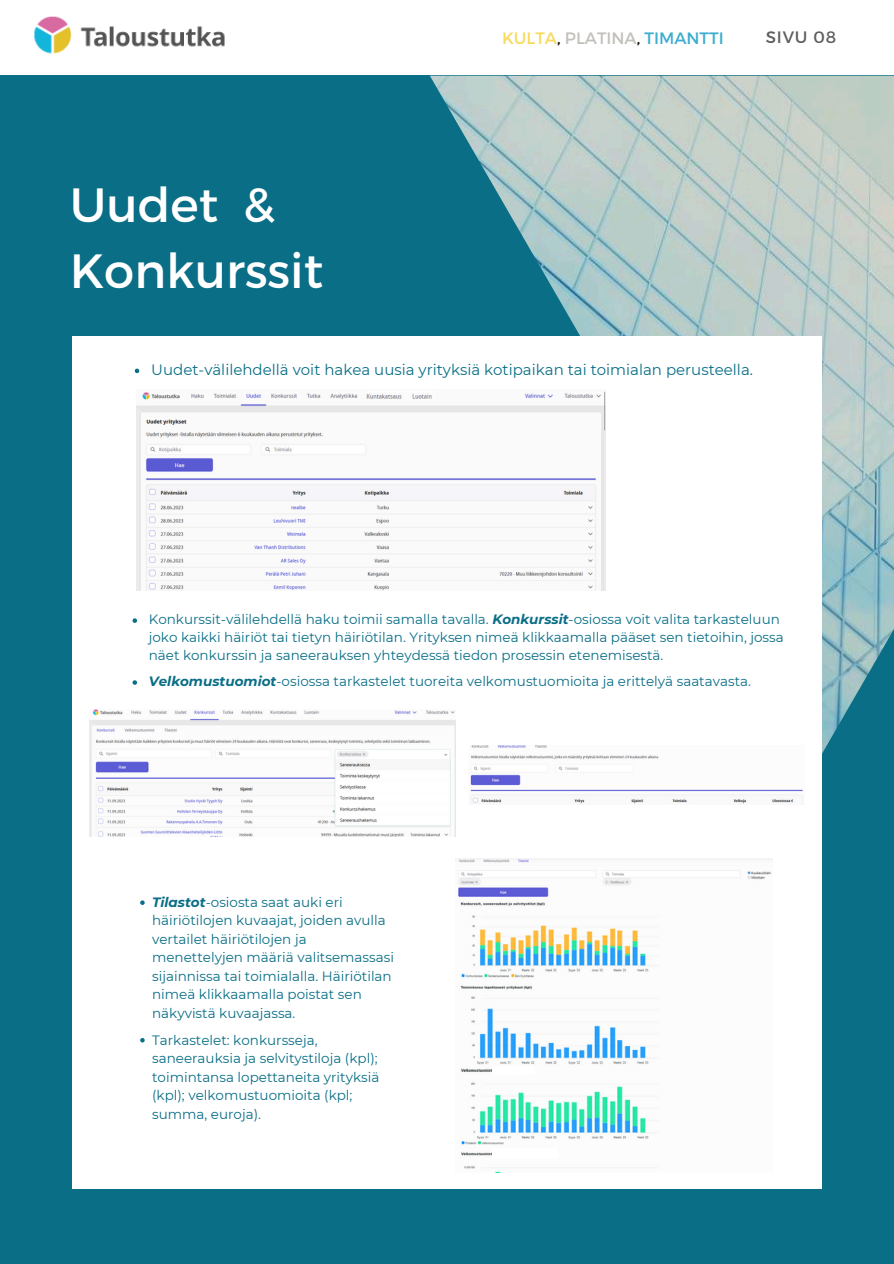
<style>
.page{position:relative;width:894px;height:1264px;background:#fff}
.page>*{position:absolute;margin:0;border:0;box-sizing:border-box;transform-origin:0 0}
.t1{font:48px/66.3px "Montserrat";color:#fff}
.t2{font:16.5px "Montserrat";color:#3badcf}
.t3{font:16.5px "Montserrat";letter-spacing:.05em;color:#5e5e5e}
.t4{font:15px "Montserrat";color:#096e86}
.t5{font:13.5px/18.5px "Montserrat";color:#096e86}
.s1{color:#f9da5d}
.s2{color:#000}
.s3{color:#c3c0bc}
.s4{font-weight:700;font-style:italic}
</style>
<div class="page">
<div style="left:0;top:0;width:893px;height:1263px;background:#096e86"></div>
<div style="left:0;top:0;width:893px;height:74px;background:#fff"></div>
<img style="left:429px;top:76px;width:464px;height:678px">
<div style="left:72px;top:337px;width:749px;height:851px;background:#fff"></div>
<img style="left:34px;top:16px;width:191px;height:38px">
<img style="left:137px;top:391px;width:468px;height:199px">
<img style="left:89px;top:710px;width:366px;height:126px">
<img style="left:366px;top:391px;width:69px;height:9px">
<img style="left:470px;top:745px;width:333px;height:59px">
<img style="left:455px;top:858px;width:317px;height:314px">
<img style="left:460px;top:1067px;width:32px;height:6px">
<div style="left:492px;top:1065px;width:43px;height:9px;background:#fff"></div>
<svg style="left:132px;top:618px;width:5px;height:5px"></svg>
<svg style="left:132px;top:680px;width:5px;height:4px"></svg>
<svg style="left:135px;top:368px;width:4px;height:5px"></svg>
<svg style="left:140px;top:900px;width:5px;height:4px"></svg>
<svg style="left:140px;top:1038px;width:5px;height:4px"></svg>
<img style="left:460px;top:1151px;width:32px;height:5px">
<div style="left:492px;top:1148px;width:65px;height:11px;background:#fff"></div>
<p class="t2" style="left:502px;top:27px;width:223px"><span class="s1">KULTA</span><span class="s2">,</span> <span class="s3">PLATINA</span><span class="s2">,</span> TIMANTTI</p>
<p class="t3" style="left:765px;top:27px;width:72px">SIVU 08</p>
<p class="t1" style="left:70px;top:169px;width:255px">Uudet &amp;<br>Konkurssit</p>
<p class="t4" style="left:151px;top:361px;width:603px">Uudet-välilehdellä voit hakea uusia yrityksiä kotipaikan tai toimialan perusteella.</p>
<p class="t5" style="left:149px;top:610px;width:636px;line-height:18px">Konkurssit-välilehdellä haku toimii samalla tavalla. <span class="s4">Konkurssit</span>-osiossa voit valita tarkasteluun joko kaikki häiriöt tai tietyn häiriötilan. Yrityksen nimeä klikkaamalla pääset sen tietoihin, jossa näet konkurssin ja saneerauksen yhteydessä tiedon prosessin etenemisestä.</p>
<p class="t5" style="left:149px;top:672px;width:603px"><span class="s4">Velkomustuomiot</span>-osiossa tarkastelet tuoreita velkomustuomioita ja erittelyä saatavasta.</p>
<p class="t5" style="left:152px;top:892px;width:243px"><span class="s4">Tilastot</span>-osiosta saat auki eri häiriötilojen kuvaajat, joiden avulla vertailet häiriötilojen ja menettelyjen määriä valitsemassasi sijainnissa tai toimialalla. Häiriötilan nimeä klikkaamalla poistat sen näkyvistä kuvaajassa.</p>
<p class="t5" style="left:152px;top:1030px;width:229px">Tarkastelet: konkursseja, saneerauksia ja selvitystiloja (kpl); toimintansa lopettaneita yrityksiä (kpl); velkomustuomioita (kpl; summa, euroja).</p>
</div>
